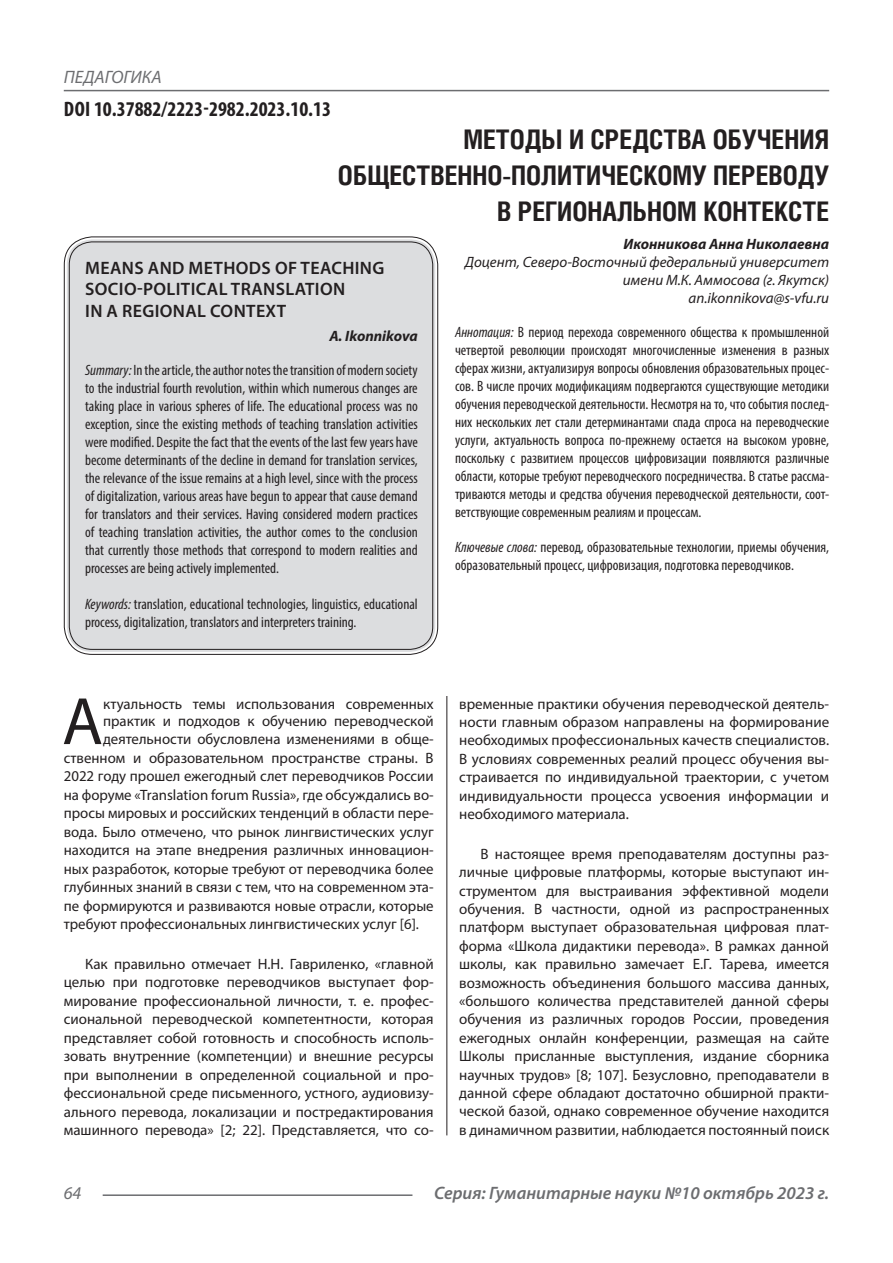
<style>
.page{position:relative;width:893px;height:1263px;background:#fff}
.page>*{position:absolute;margin:0;border:0;box-sizing:border-box;transform-origin:0 0}
.Статья_текст_первый{font:67.5px "Myriad Pro";color:#231f20}
.Статья_название{font:700 27px "Helios Cond C";color:#231f20}
.ДОИ{font:700 condensed 21px "Myriad Pro";color:#231f20}
.Статья_название_англ{font:600 18px/21.6px "Myriad Pro";letter-spacing:.02em;color:#231f20}
.t1{font:italic 600 18px "Myriad Pro";color:#6c6d70}
.t2{font:italic 18px "Myriad Pro";color:#6c6d70}
.Статья_текст{font:15px/18.5px "Myriad Pro";color:#231f20;text-align:justify}
.Статья_аннотация_анг{font:condensed 15px/18px "Myriad Pro";color:#231f20;text-align:justify}
.Статья_аннотация_тек{font:condensed 15px/18px "Myriad Pro";color:#231f20;text-align:justify}
.Статья_текст_первый-2{font:15px "Myriad Pro";color:#231f20}
.Статья_автор_инфо{font:italic 15px/18px "Myriad Pro";color:#231f20;text-align:right}
.Статья_автор_фио_рус{font:italic 700 15px "Myriad Pro";color:#231f20}
.Статья_автор_англ{font:italic 700 15px "Myriad Pro";color:#231f20}
.s1{font-style:italic}
</style>
<div class="page">
<hr style="left:446px;top:128px;width:1px;height:1007px;background:#231f20">
<hr style="left:103px;top:1194px;width:309px;height:2px;background:#6c6d70">
<hr style="left:64px;top:90px;width:765px;height:1px;background:#6c6d70">
<div style="left:440px;top:124px;width:12px;height:572px;background:#fff"></div>
<div style="left:67px;top:239px;width:368px;height:413px;background:#dcdddf;border-radius:26px"></div>
<p class="t2" style="left:64px;top:66px;width:100px">ПЕДАГОГИКА</p>
<p class="ДОИ" style="left:64px;top:96px;width:269px">DOI 10.37882/2223-2982.2023.10.13</p>
<p class="Статья_название" style="left:463px;top:124px;width:367px">МЕТОДЫ И СРЕДСТВА ОБУЧЕНИЯ</p>
<p class="Статья_название" style="left:338px;top:160px;width:493px">ОБЩЕСТВЕННО-ПОЛИТИЧЕСКОМУ ПЕРЕВОДУ</p>
<p class="Статья_название" style="left:497px;top:196px;width:334px">В РЕГИОНАЛЬНОМ КОНТЕКСТЕ</p>
<p class="Статья_автор_фио_рус" style="left:623px;top:235px;width:207px">Иконникова Анна Николаевна</p>
<p class="Статья_автор_инфо" style="left:465px;top:253px;width:366px">Доцент, Северо-Восточный федеральный университет имени М.К. Аммосова (г. Якутск)</p>
<p class="Статья_автор_инфо" style="left:688px;top:289px;width:142px">an.ikonnikova@s-vfu.ru</p>
<p class="Статья_аннотация_тек" style="left:455px;top:322px;width:376px"><span class="s1">Аннотация:</span> В период перехода современного общества к промышленной четвертой революции происходят многочисленные изменения в разных сферах жизни, актуализируя вопросы обновления образовательных процес&shy;сов. В числе прочих модификациям подвергаются существующие методики обучения переводческой деятельности. Несмотря на то, что события послед&shy;них нескольких лет стали детерминантами спада спроса на переводческие услуги, актуальность вопроса по-прежнему остается на высоком уровне, поскольку с развитием процессов цифровизации появляются различные области, которые требуют переводческого посредничества. В статье рассма&shy;триваются методы и средства обучения переводческой деятельности, соот&shy;ветствующие современным реалиям и процессам.</p>
<p class="Статья_аннотация_тек" style="left:455px;top:538px;width:376px"><span class="s1">Ключевые слова:</span> перевод, образовательные технологии, приемы обучения, образовательный процесс, цифровизация, подготовка переводчиков.</p>
<p class="Статья_название_англ" style="left:85px;top:256px;width:301px">MEANS AND METHODS OF TEACHING<br>SOCIO-POLITICAL TRANSLATION</p>
<p class="Статья_название_англ" style="left:85px;top:300px;width:203px">IN A REGIONAL CONTEXT</p>
<p class="Статья_автор_англ" style="left:329px;top:326px;width:90px">A. Ikonnikova</p>
<p class="Статья_аннотация_анг" style="left:85px;top:361px;width:334px"><span class="s1">Summary:</span> In the article, the author notes the transition of modern society to the industrial fourth revolution, within which numerous changes are taking place in various spheres of life. The educational process was no exception, since the existing methods of teaching translation activities were modified. Despite the fact that the events of the last few years have become determinants of the decline in demand for translation services, the relevance of the issue remains at a high level, since with the process of digitalization, various areas have begun to appear that cause demand for translators and their services. Having considered modern practices of teaching translation activities, the author comes to the conclusion that currently those methods that correspond to modern realities and processes are being actively implemented.</p>
<p class="Статья_аннотация_анг" style="left:85px;top:595px;width:334px"><span class="s1">Keywords:</span> translation, educational technologies, linguistics, educational process, digitalization, translators and interpreters training.</p>
<p class="Статья_текст_первый" style="left:62px;top:680px;width:42px">А</p>
<p class="Статья_текст_первый-2" style="left:103px;top:694px;width:332px">ктуальность темы использования современных</p>
<p class="Статья_текст_первый-2" style="left:103px;top:712px;width:332px">практик и подходов к обучению переводческой</p>
<p class="Статья_текст_первый-2" style="left:103px;top:730px;width:332px">деятельности обусловлена изменениями в обще-</p>
<p class="Статья_текст_первый-2" style="left:64px;top:748px;width:371px">ственном и образовательном пространстве страны. В</p>
<p class="Статья_текст_первый-2" style="left:64px;top:767px;width:371px">2022 году прошел ежегодный слет переводчиков России</p>
<p class="Статья_текст_первый-2" style="left:64px;top:785px;width:371px">на форуме «Translation forum Russia», где обсуждались во-</p>
<p class="Статья_текст_первый-2" style="left:64px;top:804px;width:371px">просы мировых и российских тенденций в области пере-</p>
<p class="Статья_текст_первый-2" style="left:64px;top:822px;width:371px">вода. Было отмечено, что рынок лингвистических услуг</p>
<p class="Статья_текст_первый-2" style="left:64px;top:841px;width:371px">находится на этапе внедрения различных инновацион-</p>
<p class="Статья_текст_первый-2" style="left:64px;top:859px;width:371px">ных разработок, которые требуют от переводчика более</p>
<p class="Статья_текст_первый-2" style="left:64px;top:878px;width:371px">глубинных знаний в связи с тем, что на современном эта-</p>
<p class="Статья_текст_первый-2" style="left:64px;top:896px;width:371px">пе формируются и развиваются новые отрасли, которые</p>
<p class="Статья_текст_первый-2" style="left:64px;top:915px;width:357px">требуют профессиональных лингвистических услуг [6].</p>
<p class="Статья_текст" style="left:64px;top:954px;width:371px;text-indent:21px">Как правильно отмечает Н.Н. Гавриленко, «главной целью при подготовке переводчиков выступает фор&shy;мирование профессиональной личности, т. е. профес&shy;сиональной переводческой компетентности, которая представляет собой готовность и способность исполь&shy;зовать внутренние (компетенции) и внешние ресурсы при выполнении в определенной социальной и про&shy;фессиональной среде письменного, устного, аудиовизу&shy;ального перевода, локализации и постредактирования машинного перевода» [2; 22]. Представляется, что со-</p>
<p class="Статья_текст" style="left:459px;top:694px;width:371px">временные практики обучения переводческой деятель&shy;ности главным образом направлены на формирование необходимых профессиональных качеств специалистов.<br>В условиях современных реалий процесс обучения вы&shy;страивается по индивидуальной траектории, с учетом индивидуальности процесса усвоения информации и необходимого материала.</p>
<p class="Статья_текст" style="left:459px;top:844px;width:371px;text-indent:21px">В настоящее время преподавателям доступны раз&shy;личные цифровые платформы, которые выступают ин&shy;струментом для выстраивания эффективной модели обучения. В частности, одной из распространенных платформ выступает образовательная цифровая плат&shy;форма «Школа дидактики перевода». В рамках данной школы, как правильно замечает Е.Г. Тарева, имеется возможность объединения большого массива данных, «большого количества представителей данной сферы обучения из различных городов России, проведения ежегодных онлайн конференции, размещая на сайте Школы присланные выступления, издание сборника научных трудов» [8; 107]. Безусловно, преподаватели в данной сфере обладают достаточно обширной практи&shy;ческой базой, однако современное обучение находится в динамичном развитии, наблюдается постоянный поиск</p>
<p class="t2" style="left:64px;top:1182px;width:19px">64</p>
<p class="t1" style="left:434px;top:1182px;width:397px">Серия: Гуманитарные науки №10 октябрь 2023 г.</p>
</div>
